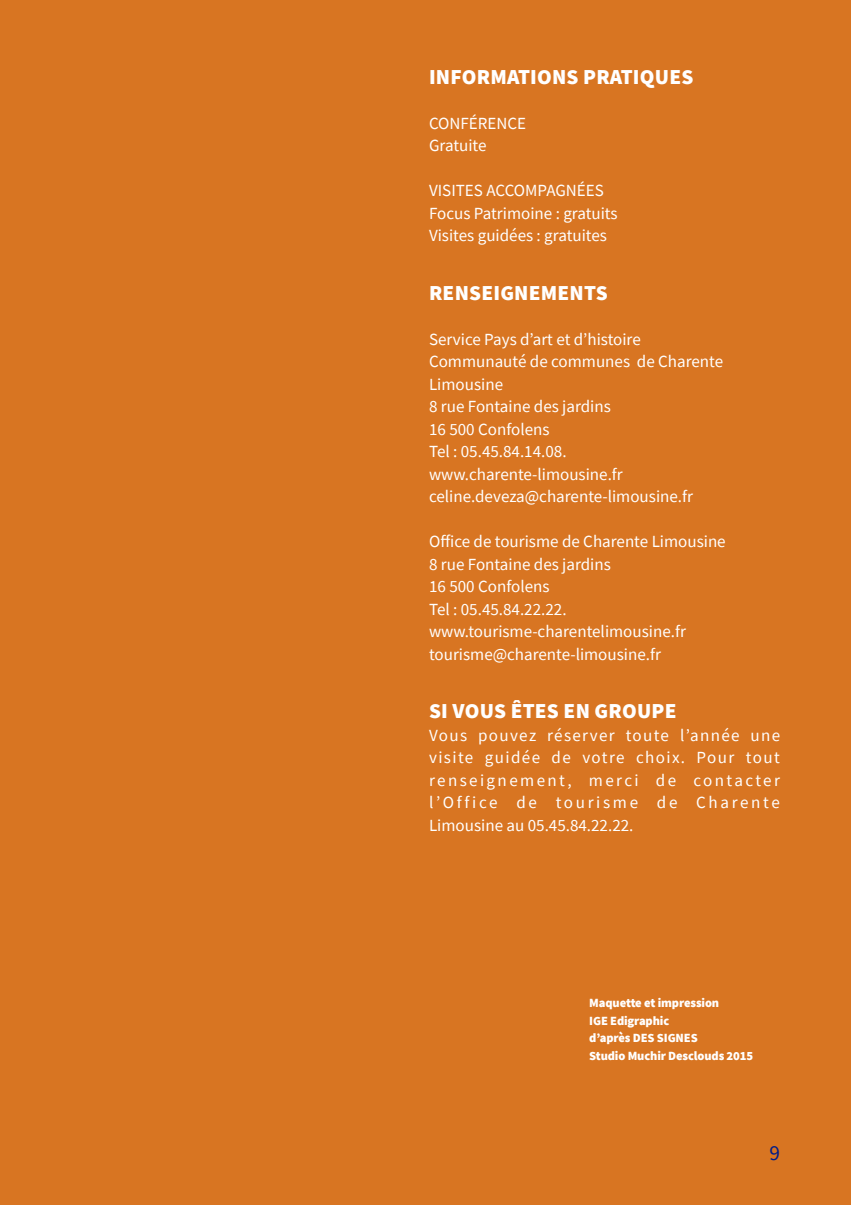
<style>
.page{position:relative;width:851px;height:1205px;background:#fff}
.page>*{position:absolute;margin:0;border:0;box-sizing:border-box;transform-origin:0 0}
.SOUS_TITRE{font:900 21.25px "Source Sans Pro";letter-spacing:.01em;color:#fff}
.t1{font:21.25px "Source Sans Pro";color:#001c88}
.INFOS_PRATIQUES{font:17px/22.5px "Source Sans Pro";color:#fff}
.INFOS_PRATIQUES-2{font:17px "Source Sans Pro";letter-spacing:.08em;color:#fff}
.INFOS_PRATIQUES-3{font:17px "Source Sans Pro";letter-spacing:.14em;color:#fff}
.INFOS_PRATIQUES-4{font:17px "Source Sans Pro";letter-spacing:.155em;color:#fff}
.CREDITS{font:900 12.5px "Source Sans Pro";letter-spacing:-.01em;color:#fff}
</style>
<div class="page">
<div style="left:0;top:0;width:850px;height:1205px;background:#d87522"></div>
<p class="SOUS_TITRE" style="left:429px;top:62px;width:266px">INFORMATIONS PRATIQUES</p>
<p class="INFOS_PRATIQUES" style="left:429px;top:112px;width:99px">CONFÉRENCE</p>
<p class="INFOS_PRATIQUES" style="left:429px;top:134px;width:59px">Gratuite</p>
<p class="INFOS_PRATIQUES" style="left:429px;top:179px;width:176px">VISITES ACCOMPAGNÉES</p>
<p class="INFOS_PRATIQUES" style="left:429px;top:202px;width:190px">Focus Patrimoine : gratuits</p>
<p class="INFOS_PRATIQUES" style="left:429px;top:224px;width:179px">Visites guidées : gratuites</p>
<p class="SOUS_TITRE" style="left:429px;top:278px;width:180px">RENSEIGNEMENTS</p>
<p class="INFOS_PRATIQUES" style="left:429px;top:328px;width:213px">Service Pays d’art et d’histoire</p>
<p class="INFOS_PRATIQUES" style="left:429px;top:350px;width:295px">Communauté de communes de Charente<br>Limousine</p>
<p class="INFOS_PRATIQUES" style="left:429px;top:395px;width:183px">8 rue Fontaine des jardins</p>
<p class="INFOS_PRATIQUES" style="left:429px;top:418px;width:122px">16 500 Confolens</p>
<p class="INFOS_PRATIQUES" style="left:429px;top:440px;width:139px">Tel : 05.45.84.14.08.</p>
<p class="INFOS_PRATIQUES" style="left:429px;top:463px;width:195px">www.charente-limousine.fr</p>
<p class="INFOS_PRATIQUES" style="left:429px;top:485px;width:265px">celine.deveza@charente-limousine.fr</p>
<p class="INFOS_PRATIQUES" style="left:429px;top:530px;width:298px">Office de tourisme de Charente Limousine</p>
<p class="INFOS_PRATIQUES" style="left:429px;top:553px;width:183px">8 rue Fontaine des jardins</p>
<p class="INFOS_PRATIQUES" style="left:429px;top:575px;width:122px">16 500 Confolens</p>
<p class="INFOS_PRATIQUES" style="left:429px;top:598px;width:139px">Tel : 05.45.84.22.22.</p>
<p class="INFOS_PRATIQUES" style="left:429px;top:620px;width:258px">www.tourisme-charentelimousine.fr</p>
<p class="INFOS_PRATIQUES" style="left:429px;top:643px;width:233px">tourisme@charente-limousine.fr</p>
<p class="SOUS_TITRE" style="left:429px;top:696px;width:249px">SI VOUS ÊTES EN GROUPE</p>
<p class="INFOS_PRATIQUES-2" style="left:429px;top:724px;width:352px">Vous pouvez réserver toute l’année une</p>
<p class="INFOS_PRATIQUES-2" style="left:429px;top:747px;width:352px">visite guidée de votre choix. Pour tout</p>
<p class="INFOS_PRATIQUES-3" style="left:429px;top:769px;width:352px">renseignement, merci de contacter</p>
<p class="INFOS_PRATIQUES-4" style="left:429px;top:792px;width:352px">l’Office de tourisme de Charente</p>
<p class="INFOS_PRATIQUES" style="left:429px;top:814px;width:206px">Limousine au 05.45.84.22.22.</p>
<p class="CREDITS" style="left:589px;top:994px;width:131px">Maquette et impression</p>
<p class="CREDITS" style="left:589px;top:1012px;width:81px">IGE Edigraphic</p>
<p class="CREDITS" style="left:589px;top:1029px;width:110px">d’après DES SIGNES</p>
<p class="CREDITS" style="left:589px;top:1047px;width:165px">Studio Muchir Desclouds 2015</p>
<p class="t1" style="left:769px;top:1139px;width:12px">9</p>
</div>
